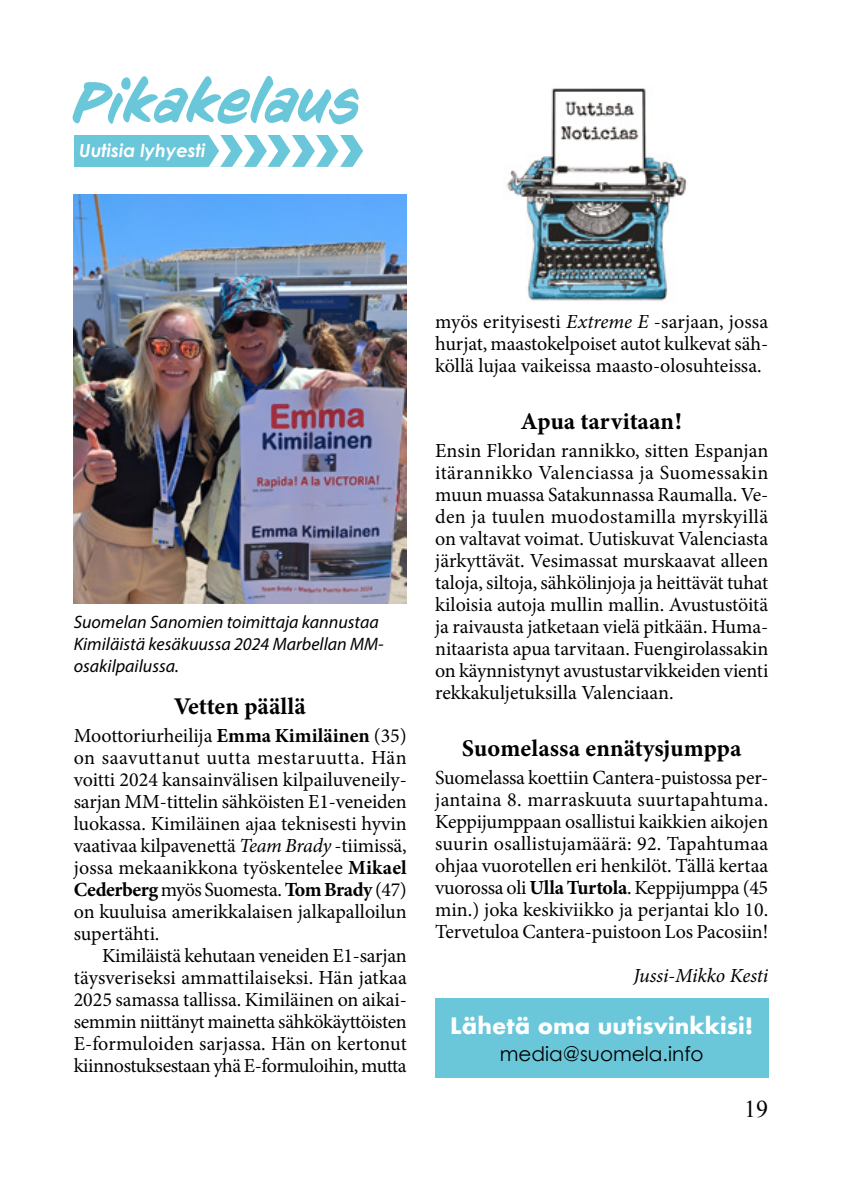
<style>
.page{position:relative;width:842px;height:1191px;background:#fff}
.page>*{position:absolute;margin:0;border:0;box-sizing:border-box;transform-origin:0 0}
.t1{font:italic 58px "CC Sign Language";letter-spacing:.01em;color:#6ac6d9}
.t2{font:24px "Minion Variable Concept";color:#000}
.t3{font:24px "Times New Roman";color:#000}
.t4{font:700 22px "Futura";color:#fff}
.t5{font:20px/22px "Minion Pro";letter-spacing:-.005em;color:#000;text-align:justify}
.t6{font:20px "Century Gothic";color:#000}
.t7{font:italic 20px "Minion Pro";letter-spacing:-.01em;color:#000}
.t8{font:italic 18px/22px "Myriad Pro";color:#000}
.t9{font:italic 700 18px "Century Gothic";color:#fff}
.s1{font-weight:700}
.s2{font-style:italic}
</style>
<div class="page">
<div style="left:74px;top:135px;width:142px;height:32px;background:#6ac6d9"></div>
<svg style="left:199px;top:135px;width:164px;height:32px"></svg>
<img style="left:506px;top:88px;width:181px;height:213px">
<div style="left:435px;top:998px;width:333px;height:79px;background:#6ac6d9"></div>
<img style="left:74px;top:194px;width:333px;height:409px">
<h1 class="t1" style="left:72px;top:69px;width:289px">Pikakelaus</h1>
<p class="t9" style="left:79px;top:139px;width:128px">Uutisia lyhyesti</p>
<p class="t8" style="left:74px;top:611px;width:311px">Suomelan Sanomien toimittaja kannustaa<br>Kimiläistä kesäkuussa 2024 Marbellan MM&shy;osakilpailussa.</p>
<p class="t2" style="left:175px;top:689px;width:132px">Vetten päällä</p>
<p class="t5" style="left:74px;top:724px;width:335px">Moottoriurheilija <span class="s1">Emma Kimiläinen</span> (35) on saavuttanut uutta mestaruutta. Hän voitti 2024 kansainvälisen kilpailuveneily&shy;sarjan MM-tittelin sähköisten E1-veneiden luokassa. Kimiläinen ajaa teknisesti hyvin vaativaa kilpavenettä <span class="s2">Team Brady</span> -tiimissä, jossa mekaanikkona työskentelee <span class="s1">Mikael Cederberg</span> myös Suomesta. <span class="s1">Tom Brady</span> (47) on kuuluisa amerikkalaisen jalkapalloilun supertähti.</p>
<p class="t5" style="left:74px;top:944px;width:335px;text-indent:28px">Kimiläistä kehutaan veneiden E1-sarjan täysveriseksi ammattilaiseksi. Hän jatkaa 2025 samassa tallissa. Kimiläinen on aikai&shy;semmin niittänyt mainetta sähkökäyttöisten E-formuloiden sarjassa. Hän on kertonut kiinnostuksestaan yhä E-formuloihin, mutta</p>
<p class="t5" style="left:435px;top:311px;width:335px">myös erityisesti <span class="s2">Extreme E</span> -sarjaan, jossa hurjat, maastokelpoiset autot kulkevat säh&shy;köllä lujaa vaikeissa maasto-olosuhteissa.</p>
<p class="t2" style="left:522px;top:405px;width:161px">Apua tarvitaan!</p>
<p class="t5" style="left:435px;top:440px;width:335px">Ensin Floridan rannikko, sitten Espanjan itärannikko Valenciassa ja Suomessakin muun muassa Satakunnassa Raumalla. Ve&shy;den ja tuulen muodostamilla myrskyillä on valtavat voimat. Uutiskuvat Valenciasta järkyttävät. Vesimassat murskaavat alleen taloja, siltoja, sähkölinjoja ja heittävät tuhat kiloisia autoja mullin mallin. Avustustöitä ja raivausta jatketaan vielä pitkään. Huma&shy;nitaarista apua tarvitaan. Fuengirolassakin on käynnistynyt avustustarvikkeiden vienti rekkakuljetuksilla Valenciaan.</p>
<p class="t2" style="left:462px;top:732px;width:281px">Suomelassa ennätysjumppa</p>
<p class="t5" style="left:435px;top:767px;width:335px">Suomelassa koettiin Cantera-puistossa per&shy;jantaina 8. marraskuuta suurtapahtuma.<br>Keppijumppaan osallistui kaikkien aikojen suurin osallistujamäärä: 92. Tapahtumaa ohjaa vuorotellen eri henkilöt. Tällä kertaa vuorossa oli <span class="s1">Ulla Turtola</span>. Keppijumppa (45 min.) joka keskiviikko ja perjantai klo 10.<br>Tervetuloa Cantera-puistoon Los Pacosiin!</p>
<p class="t7" style="left:633px;top:962px;width:136px">Jussi-Mikko Kesti</p>
<p class="t4" style="left:450px;top:1009px;width:304px">Lähetä oma uutisvinkkisi!</p>
<p class="t6" style="left:500px;top:1041px;width:206px">media@suomela.info</p>
<p class="t3" style="left:744px;top:1092px;width:25px">19</p>
</div>
